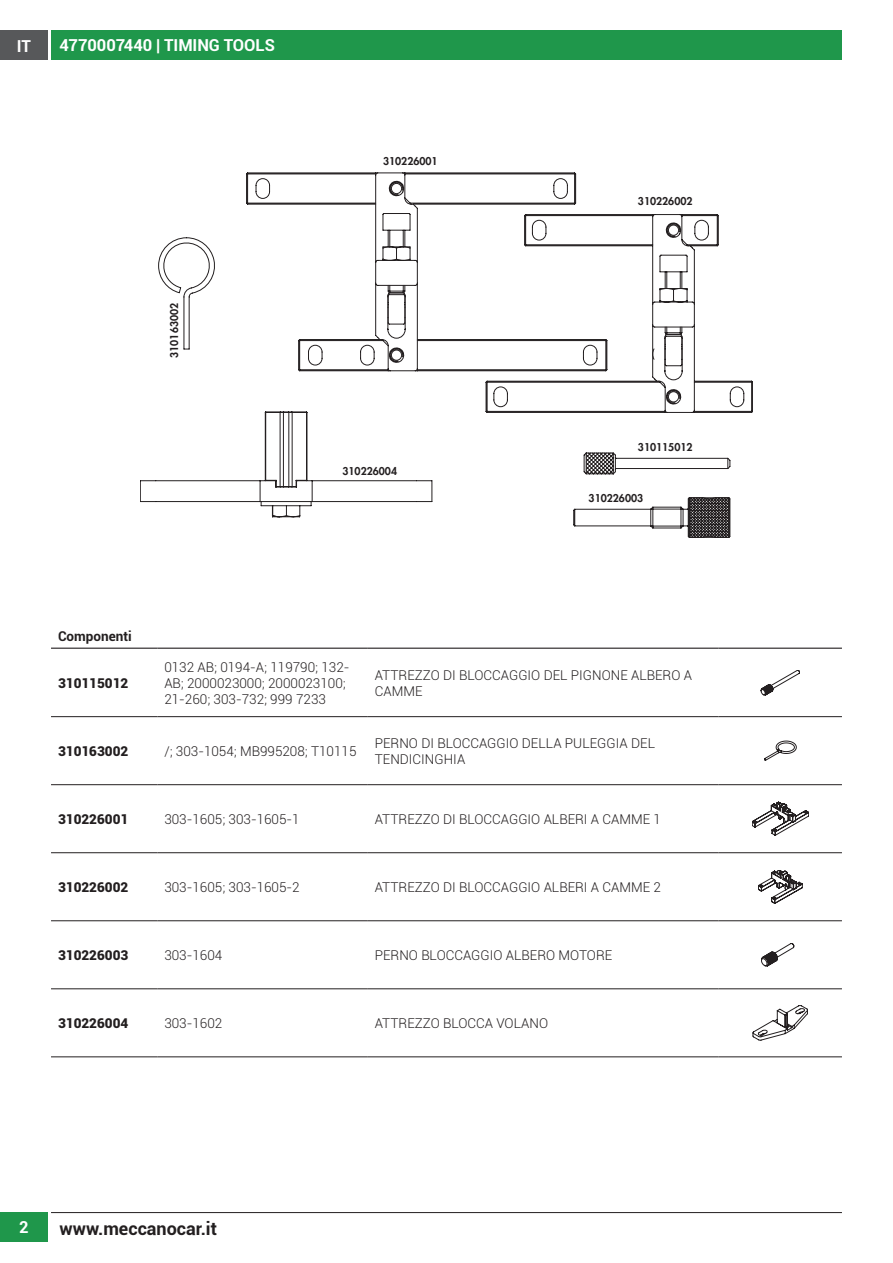
<style>
.page{position:relative;width:893px;height:1263px;background:#fff}
.page>*{position:absolute;margin:0;border:0;box-sizing:border-box;transform-origin:0 0}
.t1{font:700 18px "Roboto";color:#231f20}
.t2{font:700 16.5px "Roboto";letter-spacing:-.005em;color:#fff}
.t3{font:300 13.5px/16.2px "Roboto";color:#231f20}
.t4{font:900 13.5px "Roboto";color:#231f20}
.t5{font:700 13.5px "Roboto";color:#231f20}
.t6{font:800 10.5px "Futura Std";color:#231f20}
</style>
<div class="page">
<div style="left:51px;top:30px;width:791px;height:30px;background:#1f974b"></div>
<div style="left:0;top:30px;width:48px;height:30px;background:#57585a"></div>
<hr style="left:51px;top:1212px;width:791px;height:1px;background:#231f20">
<div style="left:0;top:1212px;width:48px;height:30px;background:#1f974b"></div>
<hr style="left:51px;top:648px;width:106px;height:1px;background:#231f20">
<hr style="left:157px;top:648px;width:211px;height:1px;background:#231f20">
<hr style="left:368px;top:648px;width:351px;height:1px;background:#231f20">
<hr style="left:719px;top:648px;width:123px;height:1px;background:#231f20">
<hr style="left:51px;top:716px;width:106px;height:1px;background:#231f20">
<hr style="left:157px;top:716px;width:211px;height:1px;background:#231f20">
<hr style="left:368px;top:716px;width:351px;height:1px;background:#231f20">
<hr style="left:719px;top:716px;width:123px;height:1px;background:#231f20">
<hr style="left:51px;top:784px;width:106px;height:1px;background:#231f20">
<hr style="left:157px;top:784px;width:211px;height:1px;background:#231f20">
<hr style="left:368px;top:784px;width:351px;height:1px;background:#231f20">
<hr style="left:719px;top:784px;width:123px;height:1px;background:#231f20">
<hr style="left:51px;top:852px;width:106px;height:1px;background:#231f20">
<hr style="left:157px;top:852px;width:211px;height:1px;background:#231f20">
<hr style="left:368px;top:852px;width:351px;height:1px;background:#231f20">
<hr style="left:719px;top:852px;width:123px;height:1px;background:#231f20">
<hr style="left:51px;top:920px;width:106px;height:1px;background:#231f20">
<hr style="left:157px;top:920px;width:211px;height:1px;background:#231f20">
<hr style="left:368px;top:920px;width:351px;height:1px;background:#231f20">
<hr style="left:719px;top:920px;width:123px;height:1px;background:#231f20">
<hr style="left:51px;top:988px;width:106px;height:1px;background:#231f20">
<hr style="left:157px;top:988px;width:211px;height:1px;background:#231f20">
<hr style="left:368px;top:988px;width:351px;height:1px;background:#231f20">
<hr style="left:719px;top:988px;width:123px;height:1px;background:#231f20">
<hr style="left:51px;top:1056px;width:106px;height:1px;background:#231f20">
<hr style="left:157px;top:1056px;width:211px;height:1px;background:#231f20">
<hr style="left:368px;top:1056px;width:351px;height:1px;background:#231f20">
<hr style="left:719px;top:1056px;width:123px;height:1px;background:#231f20">
<svg style="left:761px;top:670px;width:39px;height:25px"></svg>
<svg style="left:764px;top:741px;width:32px;height:19px"></svg>
<svg style="left:752px;top:802px;width:56px;height:33px"></svg>
<svg style="left:758px;top:870px;width:44px;height:33px"></svg>
<svg style="left:761px;top:943px;width:33px;height:23px"></svg>
<svg style="left:753px;top:1005px;width:55px;height:35px"></svg>
<svg style="left:246px;top:172px;width:484px;height:365px"></svg>
<svg style="left:158px;top:237px;width:571px;height:300px"></svg>
<p class="t2" style="left:17px;top:34px;width:16px">IT</p>
<p class="t2" style="left:60px;top:33px;width:217px">4770007440 | TIMING TOOLS</p>
<p class="t6" style="left:168px;top:358px;width:56px;rotate:-90deg">310163002</p>
<p class="t6" style="left:383px;top:154px;width:56px">310226001</p>
<p class="t6" style="left:342px;top:464px;width:56px">310226004</p>
<p class="t6" style="left:638px;top:195px;width:56px">310226002</p>
<p class="t6" style="left:638px;top:440px;width:56px">310115012</p>
<p class="t6" style="left:589px;top:492px;width:56px">310226003</p>
<p class="t5" style="left:58px;top:626px;width:75px">Componenti</p>
<p class="t4" style="left:58px;top:673px;width:72px">310115012</p>
<p class="t3" style="left:164px;top:658px;width:187px">0132 AB; 0194-A; 119790; 132-<br>AB; 2000023000; 2000023100;<br>21-260; 303-732; 999 7233</p>
<p class="t3" style="left:375px;top:666px;width:319px">ATTREZZO DI BLOCCAGGIO DEL PIGNONE ALBERO A<br>CAMME</p>
<p class="t4" style="left:58px;top:741px;width:72px">310163002</p>
<p class="t3" style="left:164px;top:742px;width:194px">/; 303-1054; MB995208; T10115</p>
<p class="t3" style="left:375px;top:734px;width:282px">PERNO DI BLOCCAGGIO DELLA PULEGGIA DEL<br>TENDICINGHIA</p>
<p class="t4" style="left:58px;top:809px;width:72px">310226001</p>
<p class="t3" style="left:164px;top:810px;width:137px">303-1605; 303-1605-1</p>
<p class="t3" style="left:375px;top:810px;width:287px">ATTREZZO DI BLOCCAGGIO ALBERI A CAMME 1</p>
<p class="t4" style="left:58px;top:877px;width:72px">310226002</p>
<p class="t3" style="left:164px;top:878px;width:137px">303-1605; 303-1605-2</p>
<p class="t3" style="left:375px;top:878px;width:287px">ATTREZZO DI BLOCCAGGIO ALBERI A CAMME 2</p>
<p class="t4" style="left:58px;top:945px;width:72px">310226003</p>
<p class="t3" style="left:164px;top:946px;width:60px">303-1604</p>
<p class="t3" style="left:375px;top:946px;width:239px">PERNO BLOCCAGGIO ALBERO MOTORE</p>
<p class="t4" style="left:58px;top:1013px;width:72px">310226004</p>
<p class="t3" style="left:164px;top:1014px;width:60px">303-1602</p>
<p class="t3" style="left:375px;top:1014px;width:175px">ATTREZZO BLOCCA VOLANO</p>
<p class="t2" style="left:19px;top:1215px;width:11px">2</p>
<h1 class="t1" style="left:60px;top:1216px;width:159px">www.meccanocar.it</h1>
</div>
